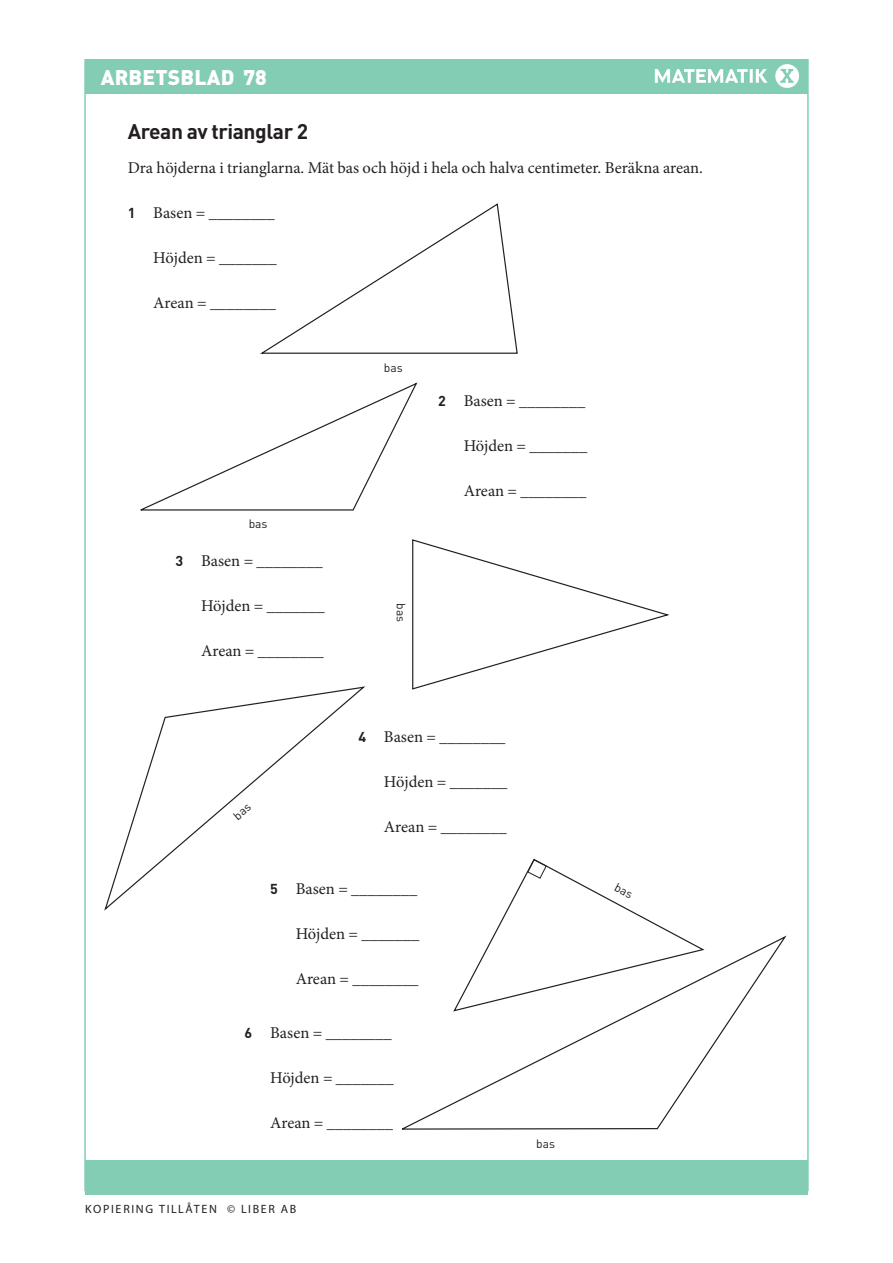
<style>
.page{position:relative;width:893px;height:1263px;background:#fff}
.page>*{position:absolute;margin:0;border:0;box-sizing:border-box;transform-origin:0 0}
.R_OH{font:700 21px "DIN Pro";letter-spacing:-.02em;color:#231f20}
.Antal_ratt{font:900 21px "DIN Pro";letter-spacing:.01em;color:#fff}
.Uppgift_luft_över{font:16.5px "Minion Pro";color:#231f20}
.Uppgift_Bröd{font:16.5px "Minion Pro";color:#231f20}
.t1{font:500 12px "Orgon Slab";letter-spacing:.14em;color:#231f20}
.t2{font:12px "DIN Pro";color:#231f20}
.s1{font-family:"DIN Pro";font-weight:700;font-size:14.25px}
</style>
<div class="page">
<div style="left:85px;top:59px;width:723px;height:34px;background:#83cdb5"></div>
<div style="left:85px;top:1160px;width:723px;height:34px;background:#83cdb5"></div>
<div style="left:775px;top:64px;width:24px;height:24px;background:#fff;border-radius:50%"></div>
<svg style="left:780px;top:69px;width:13px;height:14px"></svg>
<svg style="left:655px;top:69px;width:113px;height:14px"></svg>
<svg style="left:260px;top:203px;width:258px;height:151px"></svg>
<svg style="left:140px;top:382px;width:278px;height:129px"></svg>
<svg style="left:412px;top:539px;width:258px;height:151px"></svg>
<svg style="left:104px;top:686px;width:261px;height:225px"></svg>
<svg style="left:402px;top:935px;width:385px;height:195px"></svg>
<svg style="left:233px;top:804px;width:19px;height:16px"></svg>
<svg style="left:452px;top:858px;width:252px;height:154px"></svg>
<p class="Antal_ratt" style="left:101px;top:63px;width:168px">ARBETSBLAD 78</p>
<p class="R_OH" style="left:128px;top:117px;width:182px">Arean av trianglar 2</p>
<p class="Uppgift_Bröd" style="left:128px;top:156px;width:577px">Dra höjderna i trianglarna. Mät bas och höjd i hela och halva centimeter. Beräkna arean.</p>
<p class="Uppgift_luft_över" style="left:128px;top:201px;width:149px"><span class="s1">1</span> Basen = ________</p>
<p class="Uppgift_luft_över" style="left:153px;top:246px;width:125px">Höjden = _______</p>
<p class="Uppgift_luft_över" style="left:153px;top:291px;width:124px">Arean = ________</p>
<p class="t2" style="left:249px;top:515px;width:20px">bas</p>
<p class="Uppgift_luft_över" style="left:176px;top:549px;width:149px"><span class="s1">3</span> Basen = ________</p>
<p class="Uppgift_luft_över" style="left:201px;top:594px;width:125px">Höjden = _______</p>
<p class="Uppgift_luft_över" style="left:201px;top:639px;width:124px">Arean = ________</p>
<p class="t2" style="left:384px;top:360px;width:20px">bas</p>
<p class="Uppgift_luft_över" style="left:438px;top:390px;width:149px"><span class="s1">2</span> Basen = ________</p>
<p class="Uppgift_luft_över" style="left:464px;top:435px;width:125px">Höjden = _______</p>
<p class="Uppgift_luft_över" style="left:464px;top:480px;width:124px">Arean = ________</p>
<p class="t2" style="left:409px;top:603px;width:20px;rotate:90deg">bas</p>
<p class="Uppgift_luft_över" style="left:358px;top:726px;width:149px"><span class="s1">4</span> Basen = ________</p>
<p class="Uppgift_luft_över" style="left:384px;top:771px;width:125px">Höjden = _______</p>
<p class="Uppgift_luft_över" style="left:384px;top:816px;width:124px">Arean = ________</p>
<p class="Uppgift_luft_över" style="left:270px;top:877px;width:149px"><span class="s1">5</span> Basen = ________</p>
<p class="Uppgift_luft_över" style="left:296px;top:922px;width:125px">Höjden = _______</p>
<p class="Uppgift_luft_över" style="left:296px;top:967px;width:124px">Arean = ________</p>
<p class="Uppgift_luft_över" style="left:245px;top:1022px;width:149px"><span class="s1">6</span> Basen = ________</p>
<p class="Uppgift_luft_över" style="left:270px;top:1067px;width:125px">Höjden = _______</p>
<p class="Uppgift_luft_över" style="left:270px;top:1112px;width:124px">Arean = ________</p>
<p class="t1" style="left:85px;top:1201px;width:213px">KOPIERING TILLÅTEN © LIBER AB</p>
<p class="t2" style="left:536px;top:1135px;width:20px">bas</p>
</div>
